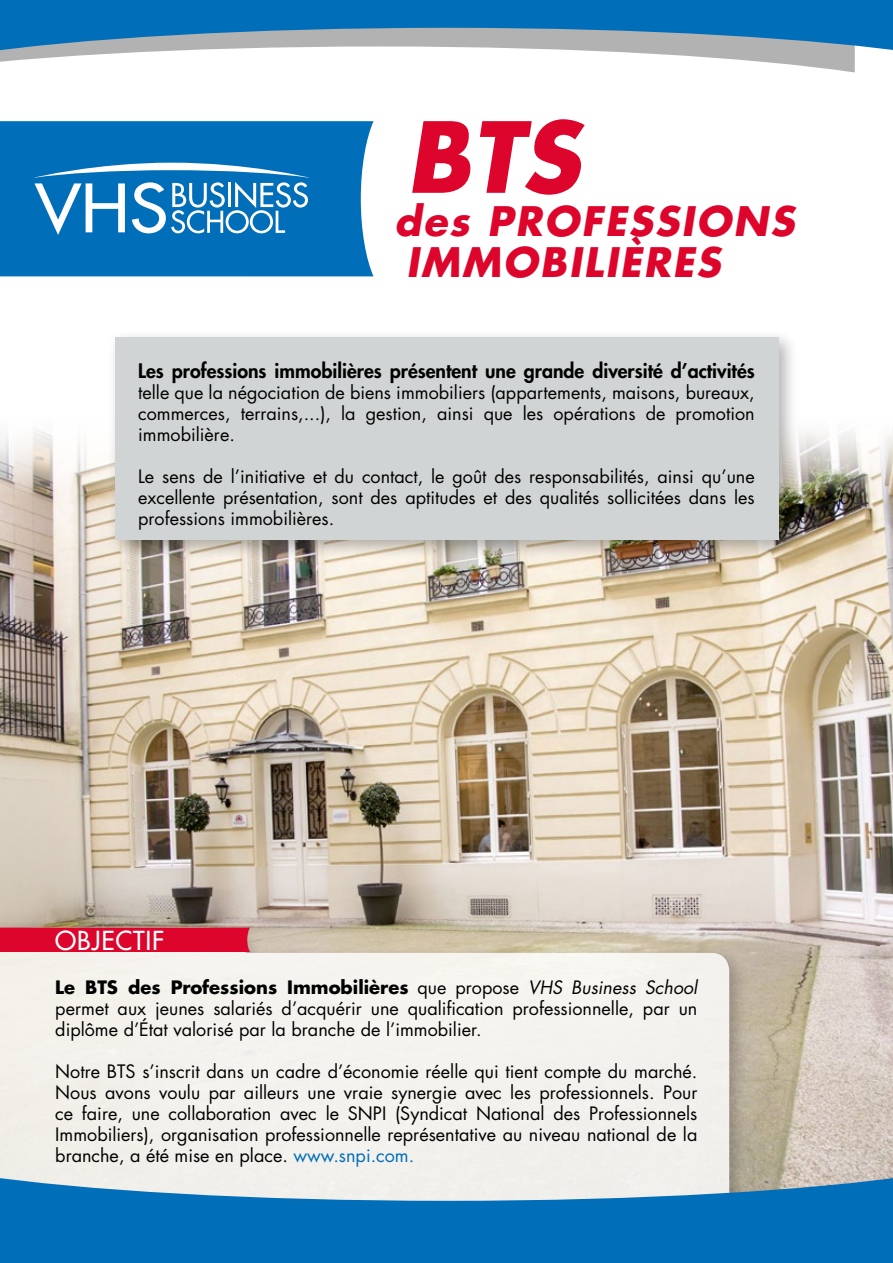
<style>
.page{position:relative;width:893px;height:1263px;background:#fff}
.page>*{position:absolute;margin:0;border:0;box-sizing:border-box;transform-origin:0 0}
.t1{font:italic 700 95.1px "Futura Std";color:#dd052b}
.t2{font:italic 700 39.6px/40.5px "Futura Std";letter-spacing:.05em;color:#dd052b}
.t3{font:500 25.5px "Futura Std";letter-spacing:.03em;color:#fff}
.t4{font:800 19.5px "Futura Std";color:#000}
.t5{font:18px/21px "Futura Std";color:#000;text-align:justify}
.s1{font-weight:700}
.s2{font-style:italic}
.s3{color:#006eb8}
</style>
<div class="page">
<img style="left:0;top:429px;width:893px;height:746px">
<div style="left:106px;top:329px;width:692px;height:231px;background:#000;opacity:.3"></div>
<div style="left:115px;top:337px;width:663px;height:203px;background:#d1d4d4"></div>
<svg style="left:0;top:54px;width:855px;height:18px"></svg>
<svg style="left:0;top:0;width:893px;height:54px;background:#448bba"></svg>
<div style="left:0;top:121px;width:374px;height:155px;background:#006eb8"></div>
<div style="left:0;top:919px;width:750px;height:344px;background:#000;opacity:.3"></div>
<svg style="left:0;top:927px;width:729px;height:248px;fill:#f4f1ed"></svg>
<div style="left:0;top:927px;width:250px;height:25px;background:#dd052b"></div>
<svg style="left:0;top:1175px;width:893px;height:88px;background:#3288c1"></svg>
<svg style="left:34px;top:163px;width:275px;height:72px"></svg>
<h1 class="t1" style="left:406px;top:94px;width:175px">BTS</h1>
<h2 class="t2" style="left:406px;top:201px;width:390px;text-indent:-12px">des PROFESSIONS<br>IMMOBILIÈRES</h2>
<p class="t4" style="left:138px;top:358px;width:618px">Les professions immobilières présentent une grande diversité d’activités</p>
<p class="t5" style="left:138px;top:382px;width:618px">telle que la négociation de biens immobiliers (appartements, maisons, bureaux, commerces, terrains,...), la gestion, ainsi que les opérations de promotion immobilière.</p>
<p class="t5" style="left:138px;top:466px;width:618px">Le sens de l’initiative et du contact, le goût des responsabilités, ainsi qu’une excellente présentation, sont des aptitudes et des qualités sollicitées dans les professions immobilières.</p>
<h3 class="t3" style="left:55px;top:924px;width:111px">OBJECTIF</h3>
<p class="t5" style="left:55px;top:977px;width:644px"><span class="s1">Le BTS des Professions Immobilières</span> que propose <span class="s2">VHS Business School </span>permet aux jeunes salariés d’acquérir une qualification professionnelle, par un diplôme d’État valorisé par la branche de l’immobilier.</p>
<p class="t5" style="left:55px;top:1061px;width:644px">Notre BTS s’inscrit dans un cadre d’économie réelle qui tient compte du marché.<br>Nous avons voulu par ailleurs une vraie synergie avec les professionnels. Pour ce faire, une collaboration avec le SNPI (Syndicat National des Professionnels Immobiliers), organisation professionnelle représentative au niveau national de la branche, a été mise en place. <span class="s3">www.snpi.com.</span></p>
</div>
